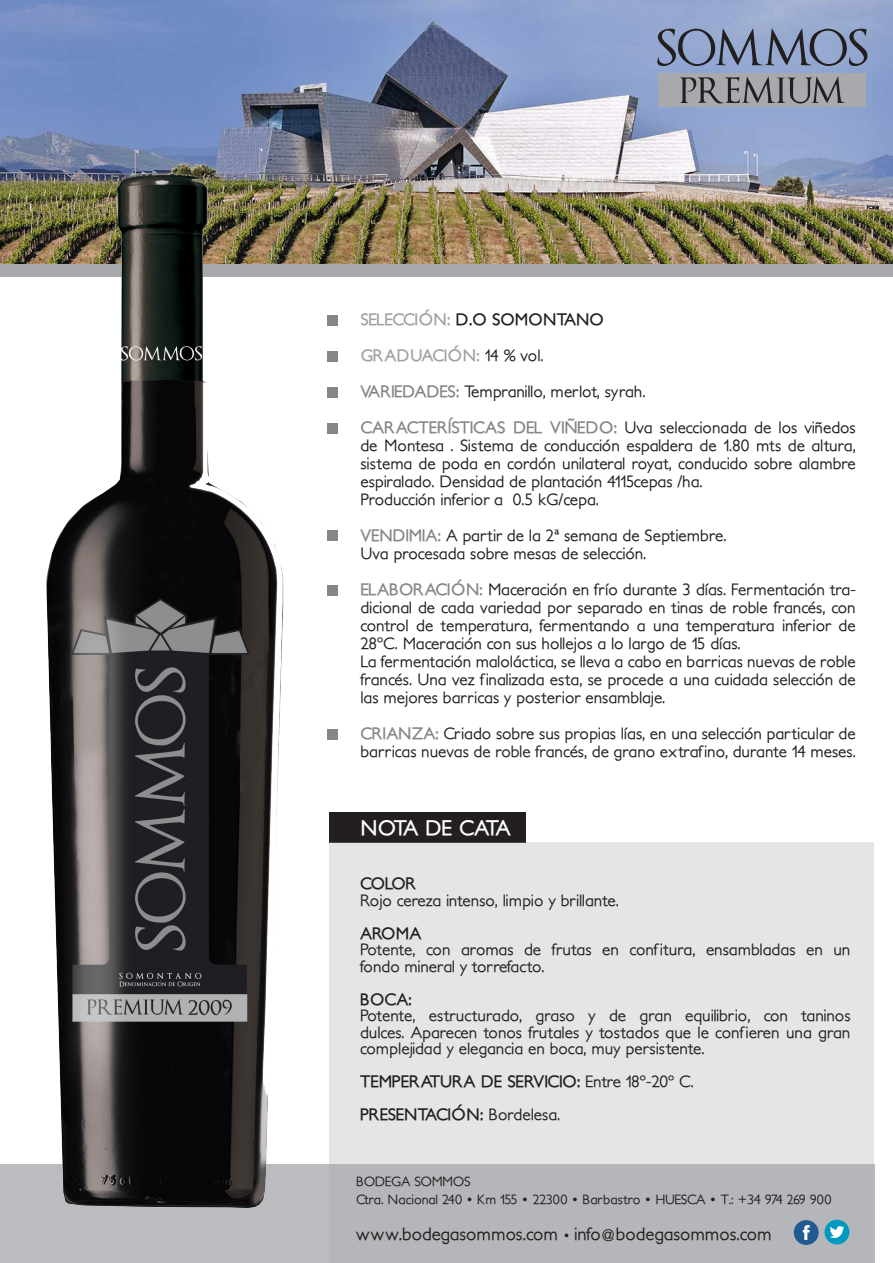
<style>
.page{position:relative;width:893px;height:1263px;background:#fff}
.page>*{position:absolute;margin:0;border:0;box-sizing:border-box;transform-origin:0 0}
.t1{font:700 21px "Petita";letter-spacing:-.12em;color:#fff}
.t2{font:500 18px "Petita";color:#231f20}
.t3{font:500 16.5px/18px "Petita";color:#231f20;text-align:justify}
.t4{font:700 16.5px "Petita";letter-spacing:-.03em;color:#231f20}
.t5{font:700 16.5px "Petita";color:#a0a1a5}
.t6{font:500 13.5px "Petita";color:#231f20}
.t7{font:500 13.5px "Petita";letter-spacing:-.03em;color:#231f20}
.s1{color:#a0a1a5}
.s2{font-weight:500;color:#231f20}
.s3{font-weight:700;color:#838788}
.s4{font-weight:500}
.s5{font-size:13.5px}
</style>
<div class="page">
<img style="left:0;top:0;width:893px;height:264px">
<div style="left:0;top:1164px;width:875px;height:99px;background:#bbbcbf"></div>
<div style="left:329px;top:812px;width:197px;height:31px;background:#231f20"></div>
<svg style="left:329px;top:842px;width:544px;height:403px;fill:#e5e5e6"></svg>
<div style="left:794px;top:1220px;width:25px;height:25px;background:#205a91;border-radius:50%"></div>
<svg style="left:803px;top:1225px;width:7px;height:15px"></svg>
<div style="left:824px;top:1219px;width:25px;height:25px;background:#0099c0;border-radius:50%"></div>
<svg style="left:830px;top:1226px;width:14px;height:12px"></svg>
<div style="left:327px;top:315px;width:11px;height:10px;background:#838788"></div>
<div style="left:327px;top:351px;width:11px;height:11px;background:#838788"></div>
<div style="left:327px;top:387px;width:11px;height:10px;background:#838788"></div>
<div style="left:327px;top:423px;width:11px;height:11px;background:#838788"></div>
<div style="left:327px;top:530px;width:11px;height:11px;background:#838788"></div>
<div style="left:327px;top:585px;width:11px;height:10px;background:#838788"></div>
<div style="left:327px;top:729px;width:11px;height:11px;background:#838788"></div>
<svg style="left:657px;top:28px;width:210px;height:38px;background:#7986a4"></svg>
<div style="left:658px;top:74px;width:207px;height:33px;background:#a8a9ad"></div>
<svg style="left:680px;top:77px;width:165px;height:27px"></svg>
<div style="left:0;top:264px;width:893px;height:12px;background:#a8a9ad"></div>
<img style="left:23px;top:152px;width:274px;height:1056px">
<p class="t4" style="left:360px;top:309px;width:245px"><span class="s1">SELECCIÓN:</span> D.O SOMONTANO</p>
<p class="t5" style="left:360px;top:345px;width:185px">GRADUACIÓN: <span class="s2">14 % vol.</span></p>
<p class="t3" style="left:360px;top:383px;width:287px"><span class="s3">VARIEDADES:</span> Tempranillo, merlot, syrah.</p>
<p class="t3" style="left:360px;top:419px;width:497px"><span class="s3">CARACTERÍSTICAS DEL VIÑEDO:</span> Uva seleccionada de los viñedos de Montesa . Sistema de conducción espaldera de 1.80 mts de altura, sistema de poda en cordón unilateral royat, conducido sobre alambre espiralado. Densidad de plantación 4115cepas /ha.</p>
<p class="t3" style="left:360px;top:491px;width:240px">Producción inferior a 0.5 kG/cepa.</p>
<p class="t3" style="left:360px;top:527px;width:367px"><span class="s3">VENDIMIA:</span> A partir de la 2ª semana de Septiembre.</p>
<p class="t3" style="left:360px;top:545px;width:287px">Uva procesada sobre mesas de selección.</p>
<p class="t3" style="left:360px;top:581px;width:497px"><span class="s3">ELABORACIÓN:</span> Maceración en frío durante 3 días. Fermentación tra&shy;dicional de cada variedad por separado en tinas de roble francés, con control de temperatura, fermentando a una temperatura inferior de 28ºC. Maceración con sus hollejos a lo largo de 15 días.</p>
<p class="t3" style="left:360px;top:653px;width:497px">La fermentación maloláctica, se lleva a cabo en barricas nuevas de roble francés. Una vez finalizada esta, se procede a una cuidada selección de las mejores barricas y posterior ensamblaje.</p>
<p class="t3" style="left:360px;top:725px;width:497px"><span class="s3">CRIANZA:</span> Criado sobre sus propias lías, en una selección particular de barricas nuevas de roble francés, de grano extrafino, durante 14 meses.</p>
<p class="t1" style="left:360px;top:815px;width:152px">NOTA DE CATA</p>
<p class="t4" style="left:360px;top:873px;width:58px">COLOR</p>
<p class="t3" style="left:360px;top:891px;width:260px">Rojo cereza intenso, limpio y brillante.</p>
<p class="t4" style="left:360px;top:923px;width:63px">AROMA</p>
<p class="t3" style="left:360px;top:942px;width:492px;line-height:16.5px">Potente, con aromas de frutas en confitura, ensambladas en un fondo mineral y torrefacto.</p>
<p class="t4" style="left:360px;top:989px;width:53px">BOCA:</p>
<p class="t3" style="left:360px;top:1008px;width:492px;line-height:16.5px">Potente, estructurado, graso y de gran equilibrio, con taninos dulces. Aparecen tonos frutales y tostados que le confieren una gran complejidad y elegancia en boca, muy persistente.</p>
<p class="t4" style="left:360px;top:1071px;width:335px">TEMPERATURA DE SERVICIO: <span class="s4">Entre 18º-20º C.</span></p>
<p class="t4" style="left:360px;top:1104px;width:202px">PRESENTACIÓN: <span class="s4">Bordelesa.</span></p>
<p class="t7" style="left:356px;top:1174px;width:116px">BODEGA SOMMOS</p>
<p class="t6" style="left:356px;top:1192px;width:477px">Ctra. Nacional 240 • Km 155 • 22300 • Barbastro • HUESCA • T.: +34 974 269 900</p>
<p class="t2" style="left:356px;top:1223px;width:417px">www.bodegasommos.com <span class="s5">•</span> info@bodegasommos.com</p>
</div>
